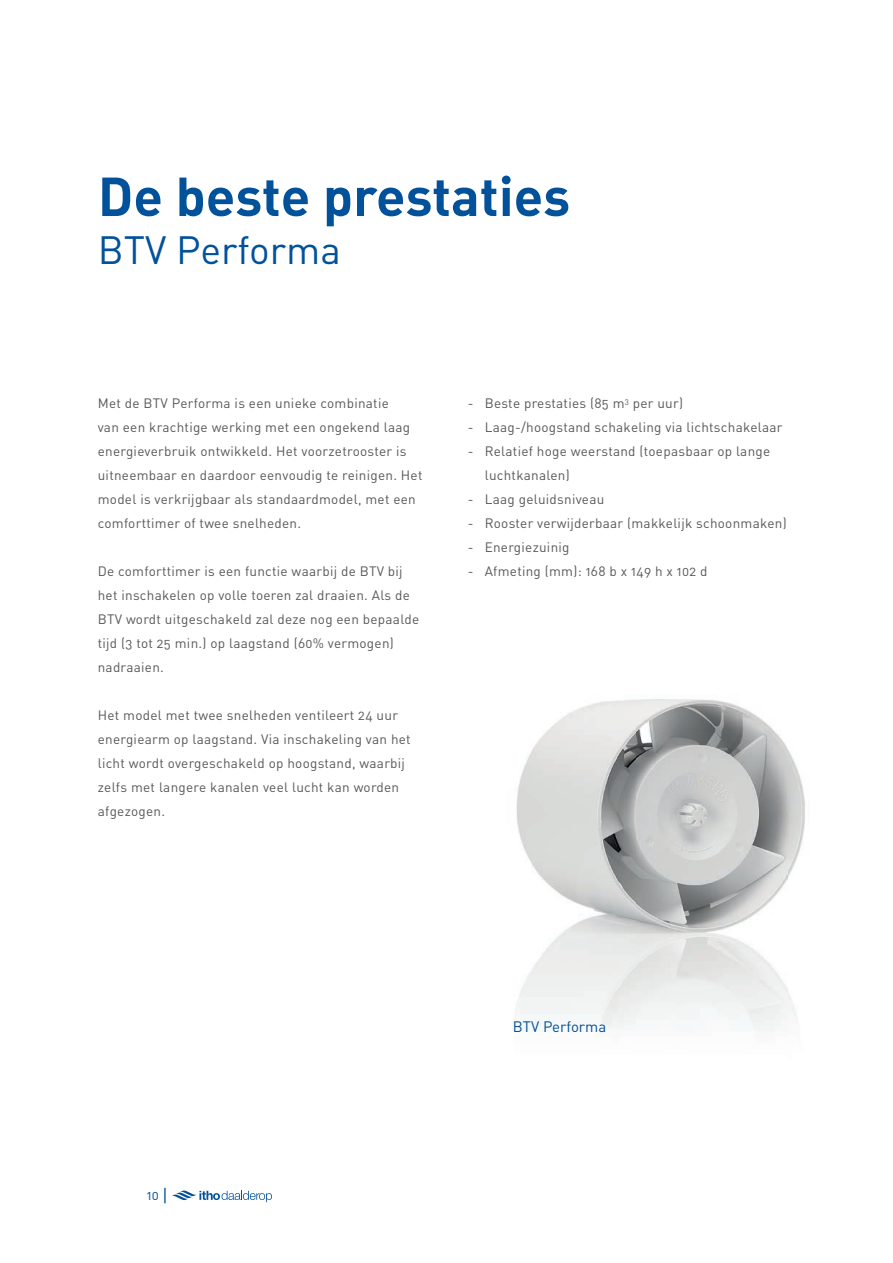
<style>
.page{position:relative;width:893px;height:1263px;background:#fff}
.page>*{position:absolute;margin:0;border:0;box-sizing:border-box;transform-origin:0 0}
.t1{font:54px "DIN Bold Alternate";color:#01519b}
.t2{font:39px "DIN Regular Alternate";color:#01519b}
.t3{font:15px "DIN Regular Alternate";color:#01519b}
.t4{font:13.5px/24px "DIN Regular Alternate";letter-spacing:.02em;color:#57585a}
.t5{font:13.5px "DIN Regular Alternate";color:#01519b}
.s1{font-size:18px}
</style>
<div class="page">
<svg style="left:172px;top:1190px;width:100px;height:12px"></svg>
<img style="left:516px;top:699px;width:289px;height:332px">
<h1 class="t1" style="left:98px;top:161px;width:474px">De beste prestaties</h1>
<h2 class="t2" style="left:98px;top:226px;width:245px">BTV Performa</h2>
<p class="t4" style="left:98px;top:391px;width:326px">Met de BTV Performa is een unieke combinatie<br>van een krachtige werking met een ongekend laag energieverbruik ontwikkeld. Het voorzetrooster is uitneembaar en daardoor eenvoudig te reinigen. Het model is verkrijgbaar als standaardmodel, met een comforttimer of twee snelheden.</p>
<p class="t4" style="left:98px;top:559px;width:323px">De comforttimer is een functie waarbij de BTV bij het inschakelen op volle toeren zal draaien. Als de BTV wordt uitgeschakeld zal deze nog een bepaalde tijd (3 tot 25 min.) op laagstand (60% vermogen) nadraaien.</p>
<p class="t4" style="left:98px;top:703px;width:314px">Het model met twee snelheden ventileert 24 uur energiearm op laagstand. Via inschakeling van het licht wordt overgeschakeld op hoogstand, waarbij zelfs met langere kanalen veel lucht kan worden afgezogen.</p>
<p class="t4" style="left:468px;top:391px;width:217px">- Beste prestaties (85 m<sup>3</sup> per uur)</p>
<p class="t4" style="left:468px;top:415px;width:316px">- Laag-/hoogstand schakeling via lichtschakelaar</p>
<p class="t4" style="left:485px;top:439px;width:287px;text-indent:-17px">- Relatief hoge weerstand (toepasbaar op lange luchtkanalen)</p>
<p class="t4" style="left:468px;top:487px;width:138px">- Laag geluidsniveau</p>
<p class="t4" style="left:468px;top:511px;width:321px">- Rooster verwijderbaar (makkelijk schoonmaken)</p>
<p class="t4" style="left:468px;top:535px;width:103px">- Energiezuinig</p>
<p class="t4" style="left:468px;top:559px;width:241px">- Afmeting (mm): 168 b x 149 h x 102 d</p>
<p class="t5" style="left:147px;top:1187px;width:23px">10 <span class="s1">|</span></p>
<p class="t3" style="left:513px;top:1017px;width:95px">BTV Performa</p>
</div>
